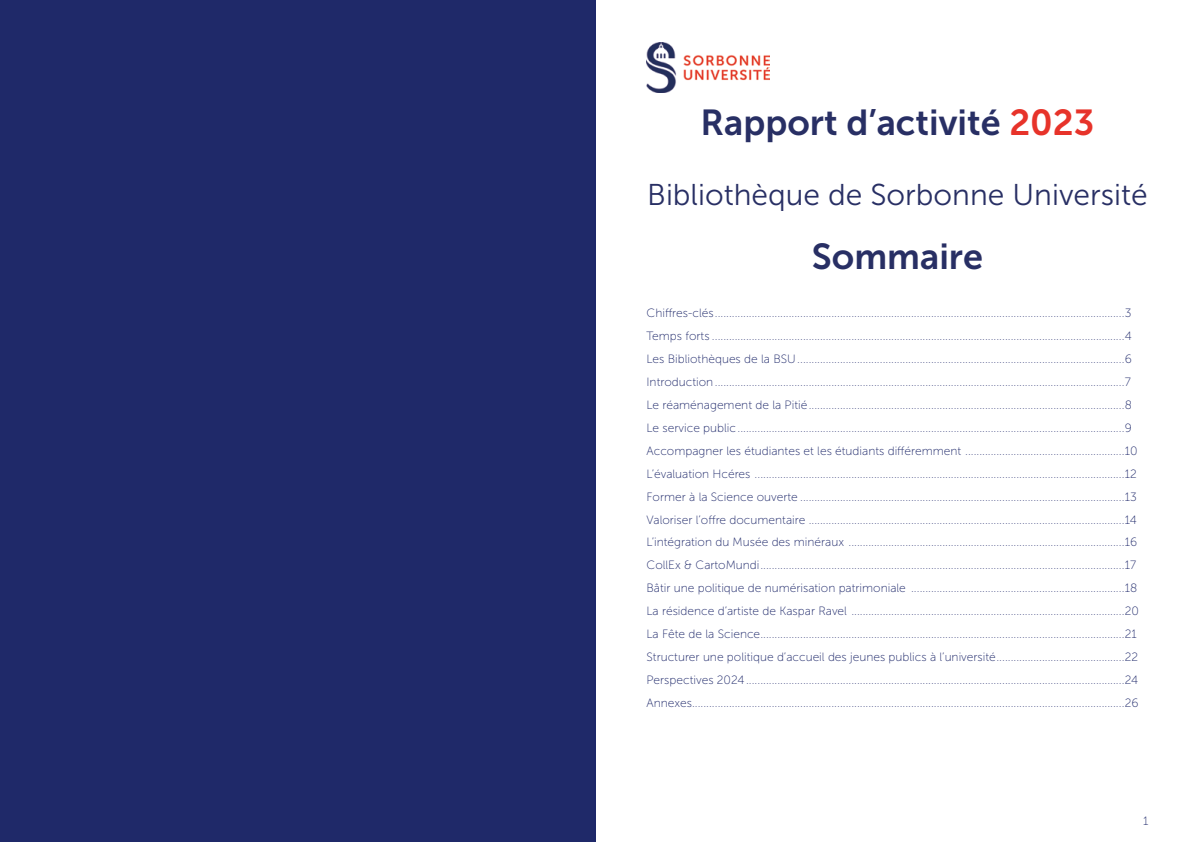
<style>
.page{position:relative;width:1191px;height:842px;background:#fff}
.page>*{position:absolute;margin:0;border:0;box-sizing:border-box;transform-origin:0 0}
.t1{font:36px "Museo Sans 700";color:#282f64}
.t2{font:30px "Museo Sans 300";color:#282f64}
.t3{font:12px/22.9px "Museo Sans 100";color:#1d2769}
.s1{color:#e7332a}
</style>
<div class="page">
<img style="left:646px;top:43px;width:124px;height:49px">
<div style="left:0;top:0;width:595px;height:842px;background:#1f2969"></div>
<h1 class="t1" style="left:700px;top:103px;width:395px">Rapport d’activité <span class="s1">2023</span></h1>
<h2 class="t2" style="left:647px;top:179px;width:502px">Bibliothèque de Sorbonne Université</h2>
<h1 class="t1" style="left:812px;top:236px;width:173px">Sommaire</h1>
<p class="t3" style="left:646px;top:302px;width:494px">Chiffres-clés................................................................................................................................................3<br>Temps forts .................................................................................................................................................4<br>Les Bibliothèques de la BSU...................................................................................................................6<br>Introduction................................................................................................................................................7<br>Le réaménagement de la Pitié...............................................................................................................8<br>Le service public........................................................................................................................................9<br>Accompagner les étudiantes et les étudiants différemment ........................................................10<br>L’évaluation Hcéres ..................................................................................................................................12<br>Former à la Science ouverte ..................................................................................................................13<br>Valoriser l’offre documentaire ...............................................................................................................14<br>L’intégration du Musée des minéraux .................................................................................................16<br>CollEx &amp; CartoMundi................................................................................................................................17<br>Bâtir une politique de numérisation patrimoniale ...........................................................................18<br>La résidence d’artiste de Kaspar Ravel ................................................................................................20<br>La Fête de la Science................................................................................................................................21<br>Structurer une politique d’accueil des jeunes publics à l’université.............................................22<br>Perspectives 2024.....................................................................................................................................24<br>Annexes........................................................................................................................................................26</p>
<p class="t3" style="left:1143px;top:810px;width:7px">1</p>
</div>
